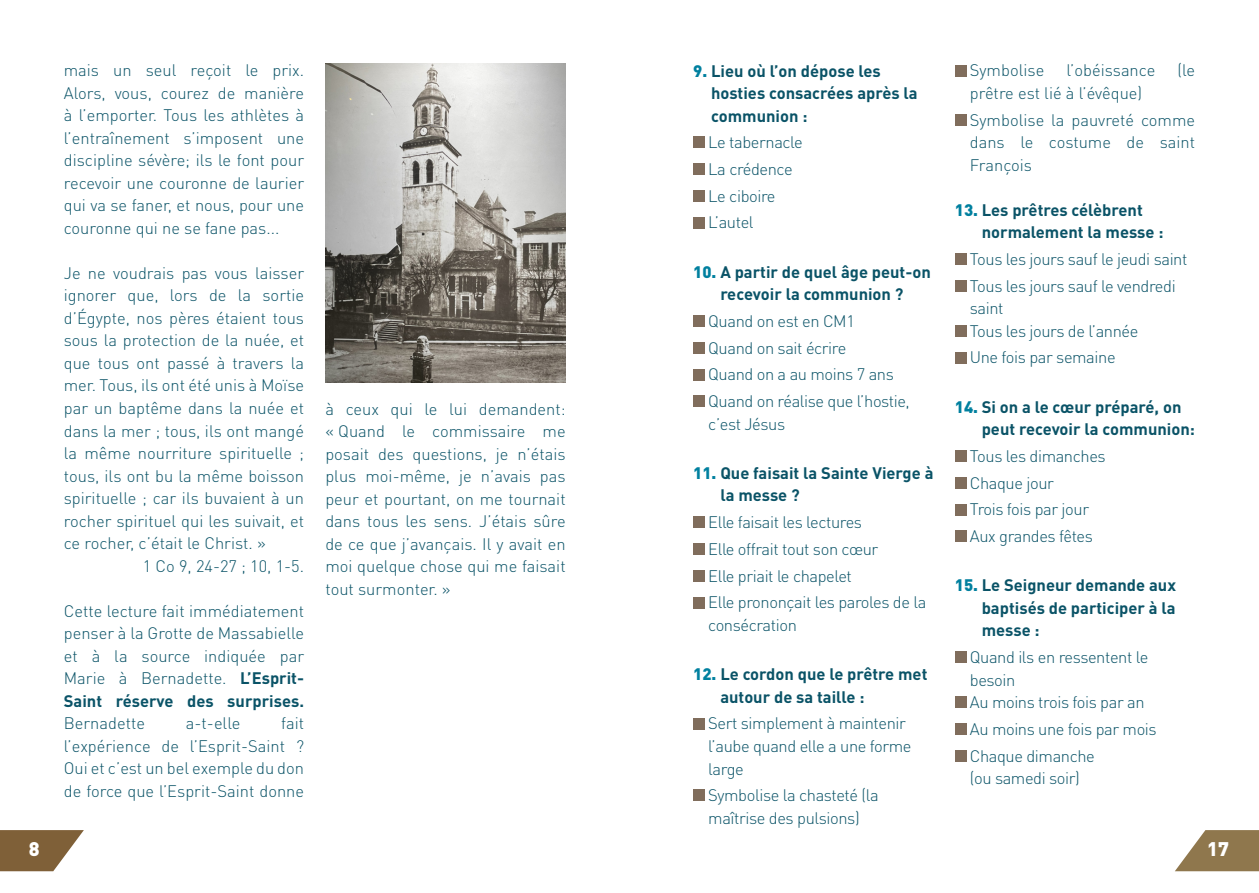
<style>
.page{position:relative;width:1259px;height:893px;background:#fff}
.page>*{position:absolute;margin:0;border:0;box-sizing:border-box;transform-origin:0 0}
.t1{font:900 19.5px "DIN Pro";color:#fff}
.t2{font:300 16.5px/22.5px "DIN Pro";letter-spacing:-.02em;color:#0a5367}
.t3{font:300 16.5px/26.7px "DIN Pro";color:#0a5367}
.t4{font:700 16.5px/22.5px "DIN Pro";color:#0a5367}
.s1{font-weight:700}
.s2{font-weight:900;color:#00809f}
</style>
<div class="page">
<svg style="left:1175px;top:830px;width:84px;height:41px"></svg>
<svg style="left:0;top:830px;width:84px;height:41px"></svg>
<div style="left:693px;top:137px;width:12px;height:11px;background:#806d5c"></div>
<div style="left:693px;top:163px;width:12px;height:12px;background:#806d5c"></div>
<div style="left:693px;top:190px;width:12px;height:12px;background:#806d5c"></div>
<div style="left:693px;top:217px;width:12px;height:11px;background:#806d5c"></div>
<div style="left:693px;top:315px;width:12px;height:12px;background:#806d5c"></div>
<div style="left:693px;top:342px;width:12px;height:12px;background:#806d5c"></div>
<div style="left:693px;top:369px;width:12px;height:11px;background:#806d5c"></div>
<div style="left:693px;top:396px;width:12px;height:11px;background:#806d5c"></div>
<div style="left:693px;top:517px;width:12px;height:11px;background:#806d5c"></div>
<div style="left:693px;top:543px;width:12px;height:12px;background:#806d5c"></div>
<div style="left:693px;top:570px;width:12px;height:12px;background:#806d5c"></div>
<div style="left:693px;top:597px;width:12px;height:11px;background:#806d5c"></div>
<div style="left:693px;top:718px;width:12px;height:11px;background:#806d5c"></div>
<div style="left:693px;top:790px;width:12px;height:11px;background:#806d5c"></div>
<div style="left:955px;top:65px;width:11px;height:11px;background:#806d5c"></div>
<div style="left:955px;top:114px;width:11px;height:12px;background:#806d5c"></div>
<div style="left:955px;top:253px;width:11px;height:12px;background:#806d5c"></div>
<div style="left:955px;top:280px;width:11px;height:12px;background:#806d5c"></div>
<div style="left:955px;top:325px;width:11px;height:12px;background:#806d5c"></div>
<div style="left:955px;top:352px;width:11px;height:11px;background:#806d5c"></div>
<div style="left:955px;top:450px;width:11px;height:12px;background:#806d5c"></div>
<div style="left:955px;top:477px;width:11px;height:12px;background:#806d5c"></div>
<div style="left:955px;top:504px;width:11px;height:11px;background:#806d5c"></div>
<div style="left:955px;top:531px;width:11px;height:11px;background:#806d5c"></div>
<div style="left:955px;top:652px;width:11px;height:11px;background:#806d5c"></div>
<div style="left:955px;top:697px;width:11px;height:11px;background:#806d5c"></div>
<div style="left:955px;top:723px;width:11px;height:12px;background:#806d5c"></div>
<div style="left:955px;top:750px;width:11px;height:12px;background:#806d5c"></div>
<img style="left:325px;top:64px;width:241px;height:319px">
<p class="t2" style="left:64px;top:59px;width:242px;text-align:justify">mais un seul reçoit le prix.<br>Alors, vous, courez de manière à l’emporter. Tous les athlètes à l’entraînement s’imposent une discipline sévère; ils le font pour recevoir une couronne de laurier qui va se faner, et nous, pour une couronne qui ne se fane pas...</p>
<p class="t3" style="left:64px;top:259px;width:242px">Je ne voudrais pas vous laisser</p>
<p class="t3" style="left:64px;top:281px;width:242px">ignorer que, lors de la sortie</p>
<p class="t3" style="left:64px;top:304px;width:242px">d’Égypte, nos pères étaient tous</p>
<p class="t3" style="left:64px;top:326px;width:242px">sous la protection de la nuée, et</p>
<p class="t3" style="left:64px;top:349px;width:242px">que tous ont passé à travers la</p>
<p class="t3" style="left:64px;top:371px;width:242px">mer. Tous, ils ont été unis à Moïse</p>
<p class="t3" style="left:64px;top:394px;width:242px">par un baptême dans la nuée et</p>
<p class="t3" style="left:64px;top:416px;width:242px">dans la mer ; tous, ils ont mangé</p>
<p class="t3" style="left:64px;top:439px;width:242px">la même nourriture spirituelle ;</p>
<p class="t3" style="left:64px;top:461px;width:242px">tous, ils ont bu la même boisson</p>
<p class="t3" style="left:64px;top:484px;width:242px">spirituelle ; car ils buvaient à un</p>
<p class="t3" style="left:64px;top:507px;width:242px">rocher spirituel qui les suivait, et</p>
<p class="t3" style="left:64px;top:529px;width:203px">ce rocher, c’était le Christ. »</p>
<p class="t2" style="left:143px;top:554px;width:163px">1 Co 9, 24-27 ; 10, 1-5.</p>
<p class="t2" style="left:64px;top:599px;width:242px;text-align:justify">Cette lecture fait immédiatement penser à la Grotte de Massabielle et à la source indiquée par Marie à Bernadette. <span class="s1">L’Esprit-Saint réserve des surprises.</span></p>
<p class="t3" style="left:64px;top:709px;width:83px">Bernadette</p>
<p class="t2" style="left:186px;top:711px;width:56px">a-t-elle</p>
<p class="t2" style="left:64px;top:711px;width:242px;text-align:justify;text-indent:217px">fait l’expérience de l’Esprit-Saint ?<br>Oui et c’est un bel exemple du don de force que l’Esprit-Saint donne</p>
<p class="t2" style="left:325px;top:397px;width:242px;text-align:justify">à ceux qui le lui demandent: « Quand le commissaire me posait des questions, je n’étais plus moi-même, je n’avais pas peur et pourtant, on me tournait dans tous les sens. J’étais sûre de ce que j’avançais. Il y avait en moi quelque chose qui me faisait tout surmonter. »</p>
<p class="t4" style="left:711px;top:59px;width:208px;text-indent:-18px"><span class="s2">9.</span> Lieu où l’on dépose les hosties consacrées après la communion :</p>
<p class="t2" style="left:708px;top:128px;width:96px;line-height:26.7px">Le tabernacle<br>La crédence<br>Le ciboire<br>L’autel</p>
<p class="t4" style="left:693px;top:260px;width:239px;text-align:center"><span class="s2">10.</span> A partir de quel âge peut-on recevoir la communion ?</p>
<p class="t2" style="left:708px;top:307px;width:203px;line-height:26.7px">Quand on est en CM1<br>Quand on sait écrire<br>Quand on a au moins 7 ans<br>Quand on réalise que l’hostie,</p>
<p class="t2" style="left:708px;top:412px;width:78px">c’est Jésus</p>
<p class="t4" style="left:720px;top:461px;width:215px;text-indent:-27px"><span class="s2">11.</span> Que faisait la Sainte Vierge à la messe ?</p>
<p class="t2" style="left:708px;top:508px;width:220px;line-height:26.7px">Elle faisait les lectures<br>Elle offrait tout son cœur<br>Elle priait le chapelet<br>Elle prononçait les paroles de la</p>
<p class="t2" style="left:708px;top:613px;width:90px">consécration</p>
<p class="t4" style="left:720px;top:662px;width:209px;text-indent:-27px"><span class="s2">12.</span> Le cordon que le prêtre met autour de sa taille :</p>
<p class="t2" style="left:708px;top:712px;width:205px">Sert simplement à maintenir l’aube quand elle a une forme large</p>
<p class="t2" style="left:708px;top:783px;width:172px">Symbolise la chasteté (la maîtrise des pulsions)</p>
<p class="t3" style="left:970px;top:56px;width:76px">Symbolise</p>
<p class="t3" style="left:1066px;top:56px;width:90px">l’obéissance</p>
<p class="t2" style="left:1177px;top:59px;width:19px">(le</p>
<p class="t3" style="left:970px;top:79px;width:227px">prêtre est lié à l’évêque)<br>Symbolise la pauvreté comme</p>
<p class="t3" style="left:970px;top:130px;width:227px;line-height:22.5px">dans le costume de saint<br>François</p>
<p class="t4" style="left:981px;top:198px;width:183px;text-indent:-27px"><span class="s2">13.</span> Les prêtres célèbrent normalement la messe :</p>
<p class="t2" style="left:970px;top:245px;width:219px;line-height:26.7px">Tous les jours sauf le jeudi saint<br>Tous les jours sauf le vendredi</p>
<p class="t2" style="left:970px;top:296px;width:170px">saint<br>Tous les jours de l’année</p>
<p class="t2" style="left:970px;top:346px;width:147px">Une fois par semaine</p>
<p class="t4" style="left:981px;top:395px;width:215px;text-indent:-27px"><span class="s2">14.</span> Si on a le cœur préparé, on peut recevoir la communion:</p>
<p class="t2" style="left:970px;top:442px;width:137px;line-height:26.7px">Tous les dimanches<br>Chaque jour<br>Trois fois par jour<br>Aux grandes fêtes</p>
<p class="t4" style="left:981px;top:574px;width:196px;text-align:justify;text-indent:-27px"><span class="s2">15.</span> Le Seigneur demande aux baptisés de participer à la messe :</p>
<p class="t2" style="left:970px;top:645px;width:180px">Quand ils en ressentent le besoin<br>Au moins trois fois par an</p>
<p class="t2" style="left:970px;top:715px;width:188px;line-height:26.7px">Au moins une fois par mois<br>Chaque dimanche</p>
<p class="t2" style="left:970px;top:766px;width:111px">(ou samedi soir)</p>
<p class="t1" style="left:29px;top:832px;width:12px">8</p>
<p class="t1" style="left:1207px;top:832px;width:23px">17</p>
</div>
